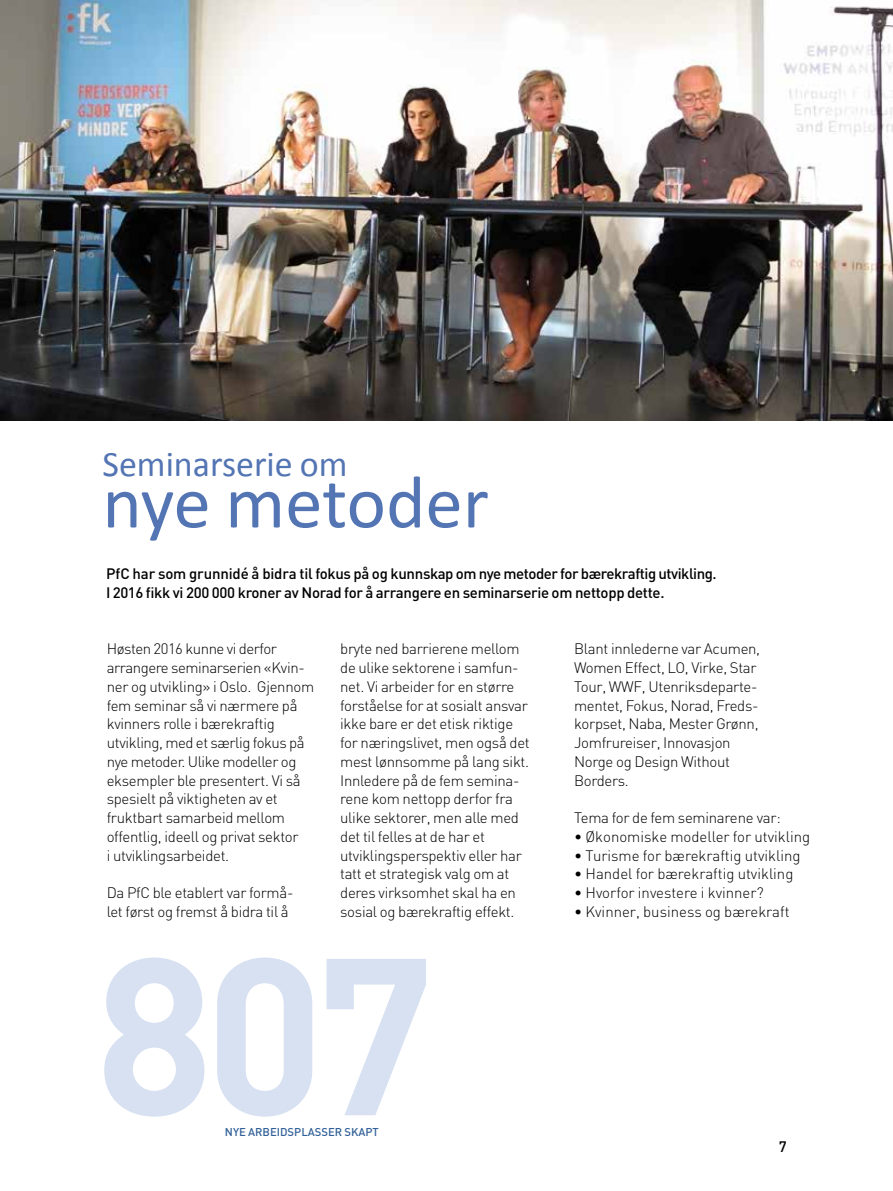
<style>
.page{position:relative;width:893px;height:1191px;background:#fff}
.page>*{position:absolute;margin:0;border:0;box-sizing:border-box;transform-origin:0 0}
.t1{font:700 219.6px "DIN";color:#d7e1f2}
.t2{font:75px "Calibri";letter-spacing:-.005em;color:#5475b3}
.t3{font:36px "Calibri";color:#5475b3}
.t4{font:300 15px/18.8px "DIN";letter-spacing:-.02em;color:#000}
.t5{font:500 15px/18.8px "DIN";letter-spacing:-.02em;color:#000}
.t6{font:300 15px "DIN";color:#000}
.t7{font:500 11.25px "DIN";color:#326198}
</style>
<div class="page">
<img style="left:0;top:0;width:893px;height:420px">
<h3 class="t3" style="left:102px;top:441px;width:246px">Seminarserie om</h3>
<h2 class="t2" style="left:102px;top:455px;width:388px">nye metoder</h2>
<p class="t5" style="left:106px;top:564px;width:612px">PfC har som grunnidé å bidra til fokus på og kunnskap om nye metoder for bærekraftig utvikling.<br>I 2016 fikk vi 200 000 kroner av Norad for å arrangere en seminarserie om nettopp dette.</p>
<p class="t4" style="left:107px;top:639px;width:209px">Høsten 2016 kunne vi derfor arrangere seminarserien «Kvin&shy;ner og utvikling» i Oslo. Gjennom fem seminar så vi nærmere på kvinners rolle i bærekraftig utvikling, med et særlig fokus på nye metoder. Ulike modeller og eksempler ble presentert. Vi så spesielt på viktigheten av et fruktbart samarbeid mellom offentlig, ideell og privat sektor<br>i utviklingsarbeidet.</p>
<p class="t4" style="left:107px;top:883px;width:188px">Da PfC ble etablert var formå&shy;let først og fremst å bidra til å</p>
<p class="t4" style="left:340px;top:639px;width:191px">bryte ned barrierene mellom de ulike sektorene i samfun&shy;net. Vi arbeider for en større forståelse for at sosialt ansvar ikke bare er det etisk riktige for næringslivet, men også det mest lønnsomme på lang sikt.<br>Innledere på de fem semina&shy;rene kom nettopp derfor fra ulike sektorer, men alle med det til felles at de har et utviklingsperspektiv eller har tatt et strategisk valg om at deres virksomhet skal ha en sosial og bærekraftig effekt.</p>
<p class="t4" style="left:574px;top:639px;width:188px">Blant innlederne var Acumen,<br>Women Effect, LO, Virke, Star<br>Tour, WWF, Utenriksdeparte&shy;mentet, Fokus, Norad, Freds&shy;korpset, Naba, Mester Grønn,<br>Jomfrureiser, Innovasjon<br>Norge og Design Without<br>Borders.</p>
<p class="t4" style="left:574px;top:808px;width:208px">Tema for de fem seminarene var:</p>
<p class="t6" style="left:574px;top:827px;width:238px">• Økonomiske modeller for utvikling</p>
<p class="t6" style="left:574px;top:846px;width:228px">• Turisme for bærekraftig utvikling</p>
<p class="t6" style="left:574px;top:864px;width:221px">• Handel for bærekraftig utvikling</p>
<p class="t6" style="left:574px;top:883px;width:191px">• Hvorfor investere i kvinner?</p>
<p class="t6" style="left:574px;top:902px;width:217px">• Kvinner, business og bærekraft</p>
<h1 class="t1" style="left:95px;top:892px;width:342px">807</h1>
<p class="t7" style="left:225px;top:1125px;width:156px">NYE ARBEIDSPLASSER SKAPT</p>
<p class="t5" style="left:779px;top:1137px;width:9px">7</p>
</div>
